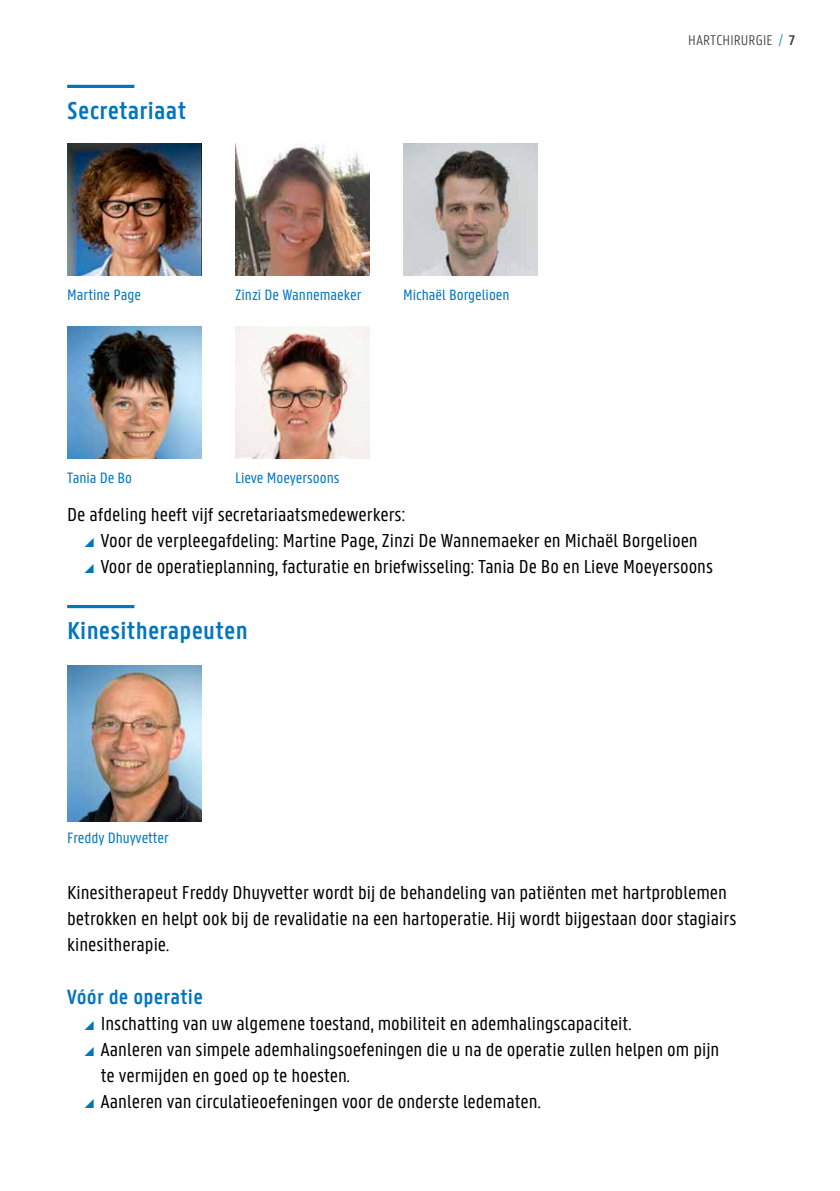
<style>
.page{position:relative;width:840px;height:1191px;background:#fff}
.page>*{position:absolute;margin:0;border:0;box-sizing:border-box;transform-origin:0 0}
.t1{font:600 26px "U Gent Panno Text";letter-spacing:.01em;color:#0075bf}
.t2{font:600 22px "U Gent Panno Text";letter-spacing:.01em;color:#0075bf}
.t3{font:20px/26px "U Gent Panno Text";color:#000}
.t4{font:16px "U Gent Panno Text";color:#0075bf}
.t5{font:300 15px "U Gent Panno Text";letter-spacing:.015em;color:#3c3c3b}
.s1{color:#0080c6}
.s2{font-weight:600}
</style>
<div class="page">
<hr style="left:67px;top:85px;width:67px;height:3px;background:#0075bf">
<hr style="left:67px;top:605px;width:67px;height:3px;background:#0075bf">
<img style="left:67px;top:144px;width:134px;height:131px">
<img style="left:403px;top:144px;width:134px;height:131px">
<img style="left:67px;top:327px;width:134px;height:131px">
<img style="left:235px;top:327px;width:134px;height:131px">
<img style="left:235px;top:144px;width:134px;height:131px">
<img style="left:67px;top:665px;width:134px;height:156px">
<h1 class="t1" style="left:67px;top:95px;width:120px">Secretariaat</h1>
<p class="t4" style="left:67px;top:285px;width:75px">Martine Page</p>
<p class="t4" style="left:403px;top:285px;width:108px">Michaël Borgelioen</p>
<p class="t4" style="left:235px;top:285px;width:128px">Zinzi De Wannemaeker</p>
<p class="t4" style="left:67px;top:468px;width:67px">Tania De Bo</p>
<p class="t4" style="left:235px;top:468px;width:106px">Lieve Moeyersoons</p>
<p class="t5" style="left:687px;top:31px;width:109px">HARTCHIRURGIE <span class="s1">/</span> <span class="s2">7</span></p>
<p class="t3" style="left:101px;top:501px;width:613px;text-indent:-34px">De afdeling heeft vijf secretariaatsmedewerkers:<br>Voor de verpleegafdeling: Martine Page, Zinzi De Wannemaeker en Michaël Borgelioen<br>Voor de operatieplanning, facturatie en briefwisseling: Tania De Bo en Lieve Moeyersoons</p>
<h1 class="t1" style="left:67px;top:615px;width:182px">Kinesitherapeuten</h1>
<p class="t4" style="left:67px;top:828px;width:103px">Freddy Dhuyvetter</p>
<p class="t3" style="left:67px;top:879px;width:670px">Kinesitherapeut Freddy Dhuyvetter wordt bij de behandeling van patiënten met hartproblemen betrokken en helpt ook bij de revalidatie na een hartoperatie. Hij wordt bijgestaan door stagiairs kinesitherapie.</p>
<p class="t2" style="left:67px;top:983px;width:137px">Vóór de operatie</p>
<p class="t3" style="left:101px;top:1009px;width:619px">Inschatting van uw algemene toestand, mobiliteit en ademhalingscapaciteit.<br>Aanleren van simpele ademhalingsoefeningen die u na de operatie zullen helpen om pijn te vermijden en goed op te hoesten.<br>Aanleren van circulatieoefeningen voor de onderste ledematen.</p>
</div>
